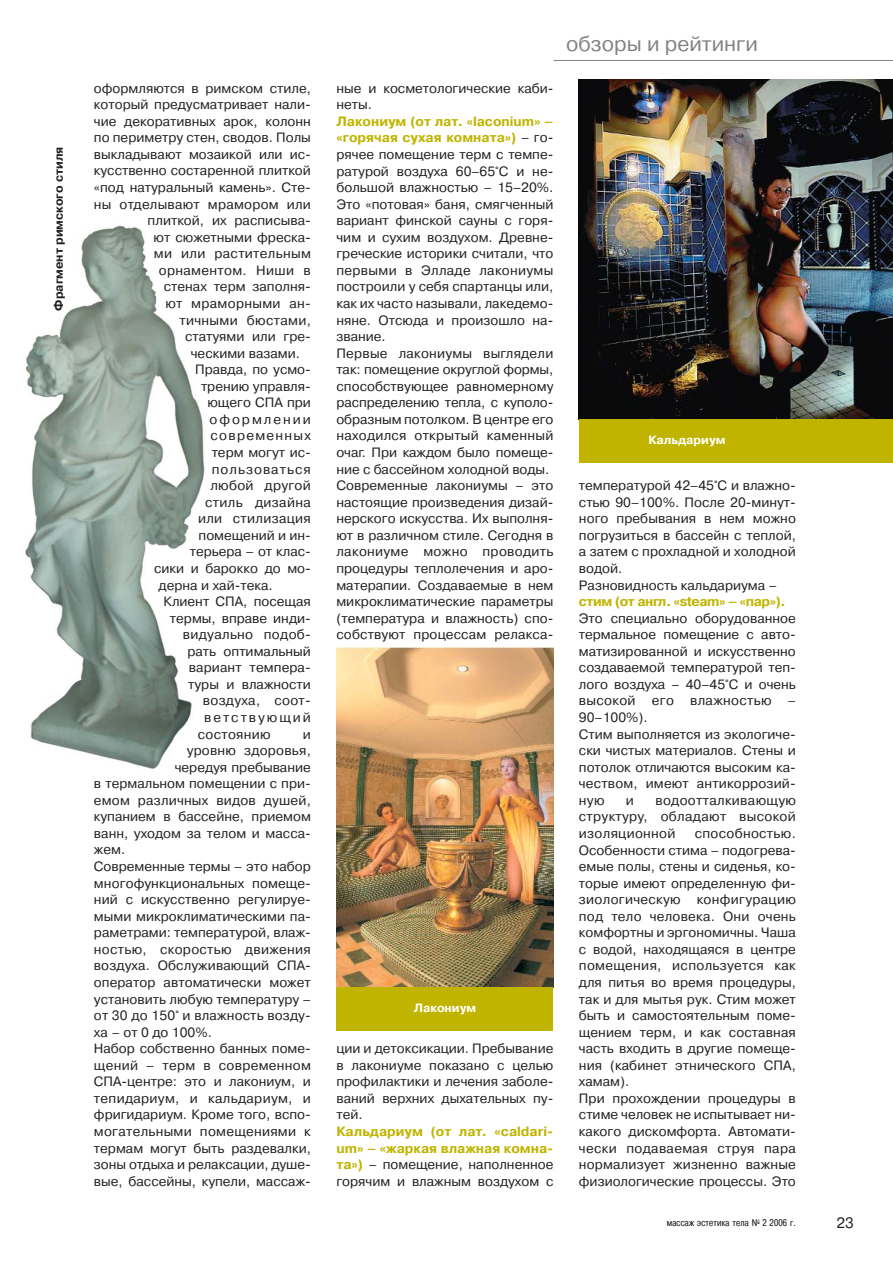
<style>
.page{position:relative;width:893px;height:1263px;background:#fff}
.page>*{position:absolute;margin:0;border:0;box-sizing:border-box;transform-origin:0 0}
.t1{font:21px "Pragmatica C";color:#808284}
.t2{font:15px "Pragmatica C";color:#231f20}
.t3{font:13.5px/16.5px "Pragmatica C";color:#231f20}
.t4{font:13.5px "Pragmatica C";letter-spacing:.025em;color:#231f20}
.t5{font:700 13.5px/16.5px "Pragmatica C";color:#c0b400;text-align:justify}
.t6{font:13.5px "Pragmatica C";letter-spacing:.02em;color:#231f20}
.t7{font:700 13.5px "Pragmatica C";letter-spacing:-.035em;color:#c0b400}
.t8{font:13.5px "Pragmatica C";letter-spacing:.145em;color:#231f20}
.t9{font:13.5px "Pragmatica C";letter-spacing:.075em;color:#231f20}
.t10{font:13.5px "Pragmatica C";letter-spacing:.095em;color:#231f20}
.t11{font:700 12px "Pragmatica C";color:#231f20}
.t12{font:700 12px "Pragmatica C";color:#fff}
.t13{font:9.75px "Pragmatica Cond C";letter-spacing:.02em;color:#231f20}
.s1{font-weight:700;color:#c0b400}
.s2{font-weight:400;color:#231f20}
</style>
<div class="page">
<hr style="left:553px;top:60px;width:339px;height:1px;background:#808284">
<img style="left:25px;top:225px;width:180px;height:544px">
<img style="left:336px;top:648px;width:217px;height:340px">
<img style="left:579px;top:80px;width:313px;height:339px">
<div style="left:336px;top:988px;width:217px;height:43px;background:#c0b400"></div>
<div style="left:579px;top:419px;width:313px;height:44px;background:#c0b400"></div>
<p class="t11" style="left:54px;top:311px;width:165px;rotate:-90deg">Фрагмент римского стиля</p>
<p class="t3" style="left:94px;top:81px;width:218px">оформляются в римском стиле,</p>
<p class="t3" style="left:94px;top:98px;width:218px">который предусматривает нали-</p>
<p class="t3" style="left:94px;top:114px;width:218px">чие декоративных арок, колонн</p>
<p class="t3" style="left:94px;top:131px;width:218px">по периметру стен, сводов. Полы</p>
<p class="t3" style="left:94px;top:147px;width:218px">выкладывают мозаикой или ис-</p>
<p class="t3" style="left:94px;top:164px;width:218px">кусственно состаренной плиткой</p>
<p class="t3" style="left:94px;top:181px;width:218px">«под натуральный камень». Сте-</p>
<p class="t3" style="left:94px;top:197px;width:218px">ны отделывают мрамором или</p>
<p class="t3" style="left:148px;top:214px;width:165px">плиткой, их расписыва-</p>
<p class="t3" style="left:153px;top:230px;width:159px">ют сюжетными фреска-</p>
<p class="t4" style="left:154px;top:249px;width:158px">ми или растительным</p>
<p class="t4" style="left:159px;top:265px;width:153px">орнаментом. Ниши в</p>
<p class="t3" style="left:164px;top:280px;width:149px">стенах терм заполня-</p>
<p class="t4" style="left:165px;top:298px;width:147px">ют мраморными ан-</p>
<p class="t4" style="left:179px;top:315px;width:133px">тичными бюстами,</p>
<p class="t3" style="left:185px;top:330px;width:127px">статуями или гре-</p>
<p class="t3" style="left:191px;top:346px;width:111px">ческими вазами.</p>
<p class="t3" style="left:195px;top:363px;width:117px">Правда, по усмо-</p>
<p class="t3" style="left:201px;top:379px;width:111px">трению управля-</p>
<p class="t3" style="left:207px;top:396px;width:105px">ющего СПА при</p>
<p class="t8" style="left:209px;top:414px;width:103px">оформлении</p>
<p class="t10" style="left:211px;top:431px;width:102px">современных</p>
<p class="t3" style="left:212px;top:446px;width:101px">терм могут ис-</p>
<p class="t9" style="left:212px;top:464px;width:101px">пользоваться</p>
<p class="t4" style="left:210px;top:481px;width:102px">любой другой</p>
<p class="t4" style="left:205px;top:497px;width:107px">стиль дизайна</p>
<p class="t4" style="left:198px;top:514px;width:114px">или стилизация</p>
<p class="t3" style="left:198px;top:528px;width:114px">помещений и ин-</p>
<p class="t3" style="left:190px;top:545px;width:123px">терьера – от клас-</p>
<p class="t3" style="left:154px;top:561px;width:158px">сики и барокко до мо-</p>
<p class="t3" style="left:159px;top:578px;width:116px">дерна и хай-тека.</p>
<p class="t3" style="left:163px;top:595px;width:149px">Клиент СПА, посещая</p>
<p class="t3" style="left:170px;top:611px;width:142px">термы, вправе инди-</p>
<p class="t4" style="left:183px;top:630px;width:129px">видуально подоб-</p>
<p class="t3" style="left:187px;top:644px;width:125px">рать оптимальный</p>
<p class="t3" style="left:189px;top:661px;width:124px">вариант темпера-</p>
<p class="t3" style="left:188px;top:677px;width:124px">туры и влажности</p>
<p class="t4" style="left:203px;top:696px;width:109px">воздуха, соот-</p>
<p class="t8" style="left:204px;top:712px;width:108px">ветствующий</p>
<p class="t4" style="left:198px;top:729px;width:75px">состоянию</p>
<p class="t3" style="left:303px;top:727px;width:10px">и</p>
<p class="t6" style="left:187px;top:745px;width:126px">уровню здоровья,</p>
<p class="t3" style="left:175px;top:760px;width:138px">чередуя пребывание</p>
<p class="t3" style="left:94px;top:777px;width:218px">в термальном помещении с при-</p>
<p class="t3" style="left:94px;top:793px;width:218px">емом различных видов душей,</p>
<p class="t3" style="left:94px;top:810px;width:218px">купанием в бассейне, приемом</p>
<p class="t3" style="left:94px;top:826px;width:218px">ванн, уходом за телом и масса-</p>
<p class="t3" style="left:94px;top:843px;width:33px">жем.</p>
<p class="t3" style="left:94px;top:860px;width:218px">Современные термы – это набор</p>
<p class="t3" style="left:94px;top:876px;width:218px">многофункциональных помеще-</p>
<p class="t3" style="left:94px;top:893px;width:218px">ний с искусственно регулируе-</p>
<p class="t3" style="left:94px;top:909px;width:218px">мыми микроклиматическими па-</p>
<p class="t3" style="left:94px;top:926px;width:218px">раметрами: температурой, влаж-</p>
<p class="t4" style="left:94px;top:944px;width:218px">ностью, скоростью движения</p>
<p class="t3" style="left:94px;top:959px;width:218px">воздуха. Обслуживающий СПА-</p>
<p class="t3" style="left:94px;top:975px;width:218px">оператор автоматически может</p>
<p class="t3" style="left:94px;top:992px;width:218px">установить любую температуру –</p>
<p class="t3" style="left:94px;top:1009px;width:218px">от 30 до 150° и влажность возду-</p>
<p class="t3" style="left:94px;top:1025px;width:119px">ха – от 0 до 100%.</p>
<p class="t3" style="left:94px;top:1042px;width:218px">Набор собственно банных поме-</p>
<p class="t6" style="left:94px;top:1060px;width:218px">щений – терм в современном</p>
<p class="t3" style="left:94px;top:1075px;width:218px">СПА-центре: это и лакониум, и</p>
<p class="t4" style="left:94px;top:1093px;width:218px">тепидариум, и кальдариум, и</p>
<p class="t3" style="left:94px;top:1108px;width:218px">фригидариум. Кроме того, вспо-</p>
<p class="t6" style="left:94px;top:1126px;width:218px">могательными помещениями к</p>
<p class="t3" style="left:94px;top:1141px;width:218px">термам могут быть раздевалки,</p>
<p class="t3" style="left:94px;top:1158px;width:218px">зоны отдыха и релаксации, душе-</p>
<p class="t3" style="left:94px;top:1174px;width:218px">вые, бассейны, купели, массаж-</p>
<p class="t3" style="left:336px;top:81px;width:218px">ные и косметологические каби&shy;неты.</p>
<p class="t3" style="left:336px;top:114px;width:218px"><span class="s1">Лакониум (от лат. «laconium» – «горячая сухая комната»)</span> – го&shy;рячее помещение терм с темпе&shy;ратурой воздуха 60–65°С и не&shy;большой влажностью – 15–20%.<br>Это «потовая» баня, смягченный вариант финской сауны с горя&shy;чим и сухим воздухом. Древне&shy;греческие историки считали, что первыми в Элладе лакониумы построили у себя спартанцы или, как их часто называли, лакедемо&shy;няне. Отсюда и произошло на&shy;звание.<br>Первые лакониумы выглядели так: помещение округлой формы, способствующее равномерному распределению тепла, с куполо&shy;образным потолком. В центре его находился открытый каменный очаг. При каждом было помеще&shy;ние с бассейном холодной воды.<br>Современные лакониумы – это настоящие произведения дизай&shy;нерского искусства. Их выполня&shy;ют в различном стиле. Сегодня в лакониуме можно проводить процедуры теплолечения и аро&shy;матерапии. Создаваемые в нем микроклиматические параметры (температура и влажность) спо&shy;собствуют процессам релакса-</p>
<p class="t12" style="left:414px;top:1004px;width:64px">Лакониум</p>
<p class="t3" style="left:336px;top:1042px;width:218px;text-align:justify">ции и детоксикации. Пребывание в лакониуме показано с целью профилактики и лечения заболе&shy;ваний верхних дыхательных пу&shy;тей.</p>
<p class="t5" style="left:336px;top:1125px;width:218px">Кальдариум (от лат. «caldari&shy;um» – «жаркая влажная комна&shy;та») <span class="s2">– помещение, наполненное горячим и влажным воздухом с</span></p>
<h1 class="t1" style="left:566px;top:36px;width:193px">обзоры и рейтинги</h1>
<p class="t12" style="left:648px;top:435px;width:78px">Кальдариум</p>
<p class="t3" style="left:579px;top:479px;width:218px">температурой 42–45°С и влажно&shy;стью 90–100%. После 20-минут&shy;ного пребывания в нем можно погрузиться в бассейн с теплой, а затем с прохладной и холодной водой.<br>Разновидность кальдариума –</p>
<p class="t7" style="left:579px;top:596px;width:208px">стим (от англ. «steam» – «пар»).</p>
<p class="t3" style="left:579px;top:611px;width:218px">Это специально оборудованное термальное помещение с авто&shy;матизированной и искусственно создаваемой температурой теп&shy;лого воздуха – 40–45°С и очень высокой его влажностью –<br>90–100%).<br>Стим выполняется из экологиче&shy;ски чистых материалов. Стены и потолок отличаются высоким ка&shy;чеством, имеют антикоррозий&shy;ную</p>
<p class="t3" style="left:579px;top:793px;width:218px;text-align:justify;text-indent:76px">водоотталкивающую структуру, обладают высокой изоляционной</p>
<p class="t3" style="left:626px;top:793px;width:10px">и</p>
<p class="t3" style="left:579px;top:826px;width:218px;text-indent:116px">способностью.<br>Особенности стима – подогрева&shy;емые полы, стены и сиденья, ко&shy;торые имеют определенную фи&shy;зиологическую конфигурацию под тело человека. Они очень комфортны и эргономичны. Чаша с водой, находящаяся в центре помещения, используется как для питья во время процедуры, так и для мытья рук. Стим может быть и самостоятельным поме&shy;щением терм, и как составная часть входить в другие помеще&shy;ния (кабинет этнического СПА, хамам).<br>При прохождении процедуры в стиме человек не испытывает ни&shy;какого дискомфорта. Автомати&shy;чески подаваемая струя пара нормализует жизненно важные физиологические процессы. Это</p>
<p class="t13" style="left:666px;top:1219px;width:130px">массаж эстетика тела N<sup>0</sup> 2 2006 г.</p>
<p class="t2" style="left:836px;top:1217px;width:19px">23</p>
</div>
